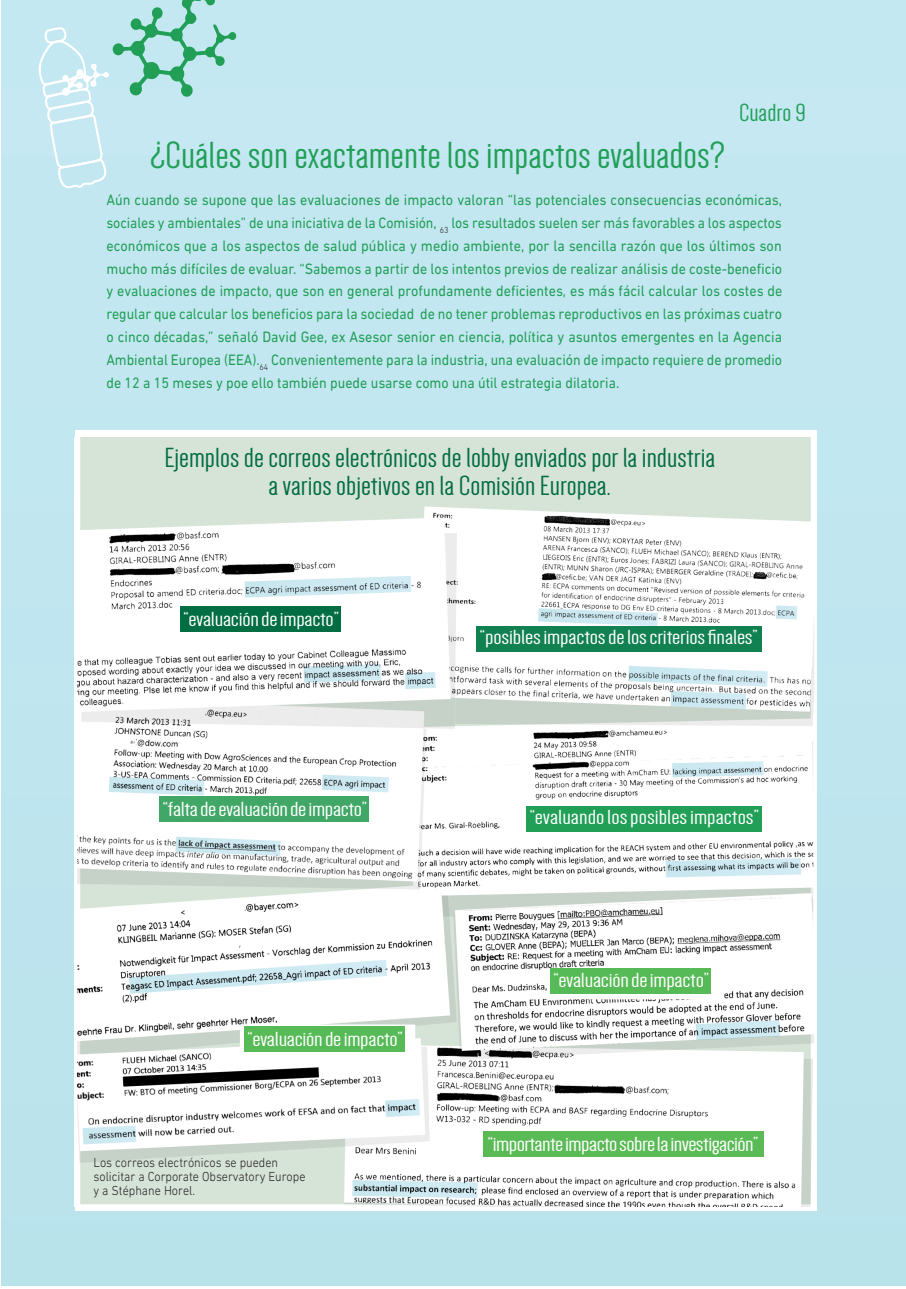
<style>
.page{position:relative;width:906px;height:1289px;background:#fff}
.page>*{position:absolute;margin:0;border:0;box-sizing:border-box;transform-origin:0 0}
.t1{font:39px "Dense";color:#219f57;scale:1.2 1}
.t2{font:28.5px/28.3px "Dense";color:#016d43;text-align:center;scale:1.2 1}
.t3{font:25.5px "Dense";color:#219f57;scale:1.2 1}
.t4{font:21.15px "Dense";letter-spacing:-.01em;color:#fff;scale:1.35 1}
.t5{font:15.3px/23px "DIN Next W1 G";color:#219f57;text-align:justify;scale:.93 1}
.t6{font:300 13.35px/13.8px "DIN Next W1 G";color:#231f20;scale:.92 1}
</style>
<div class="page">
<div style="left:1px;top:0;width:905px;height:1285px;background:#c3e7f1"></div>
<svg style="left:38px;top:0;width:198px;height:189px"></svg>
<img style="left:75px;top:437px;width:741px;height:768px">
<div style="left:180px;top:606px;width:160px;height:26px;background:#016d43"></div>
<div style="left:244px;top:1026px;width:160px;height:26px;background:#56ba56"></div>
<div style="left:550px;top:968px;width:160px;height:25px;background:#56ba56"></div>
<div style="left:159px;top:796px;width:210px;height:26px;background:#41a767"></div>
<div style="left:476px;top:626px;width:285px;height:25px;background:#118151"></div>
<div style="left:483px;top:1131px;width:280px;height:25px;background:#5abb56"></div>
<div style="left:526px;top:805px;width:235px;height:26px;background:#219f57"></div>
<h1 class="t1" style="left:150px;top:136px;width:481px">¿Cuáles son exactamente los impactos evaluados?</h1>
<h3 class="t3" style="left:739px;top:100px;width:57px">Cuadro 9</h3>
<p class="t5" style="left:106px;top:188px;width:728px">Aún cuando se supone que las evaluaciones de impacto valoran “las potenciales consecuencias económicas, sociales y ambientales” de una iniciativa de la Comisión, <sub>63</sub> los resultados suelen ser más favorables a los aspectos económicos que a los aspectos de salud pública y medio ambiente, por la sencilla razón que los últimos son mucho más difíciles de evaluar. “Sabemos a partir de los intentos previos de realizar análisis de coste-beneficio y evaluaciones de impacto, que son en general profundamente deficientes, es más fácil calcular los costes de regular que calcular los beneficios para la sociedad de no tener problemas reproductivos en las próximas cuatro o cinco décadas,” señaló David Gee, ex Asesor senior en ciencia, política y asuntos emergentes en la Agencia Ambiental Europea (EEA).<sub>64</sub> Convenientemente para la industria, una evaluación de impacto requiere de promedio de 12 a 15 meses y poe ello también puede usarse como una útil estrategia dilatoria.</p>
<h2 class="t2" style="left:164px;top:443px;width:460px">Ejemplos de correos electrónicos de lobby enviados por la industria a varios objetivos en la Comisión Europea.</h2>
<h3 class="t4" style="left:183px;top:608px;width:117px">“evaluación de impacto”</h3>
<h3 class="t4" style="left:162px;top:798px;width:153px">“falta de evaluación de impacto”</h3>
<h3 class="t4" style="left:247px;top:1028px;width:117px">“evaluación de impacto”</h3>
<p class="t6" style="left:94px;top:1155px;width:232px">Los correos electrónicos se pueden solicitar a Corporate Observatory Europe y a Stéphane Horel.</p>
<h3 class="t4" style="left:479px;top:627px;width:208px">“posibles impactos de los criterios finales”</h3>
<h3 class="t4" style="left:529px;top:807px;width:172px">“evaluando los posibles impactos”</h3>
<h3 class="t4" style="left:553px;top:970px;width:117px">“evaluación de impacto”</h3>
<h3 class="t4" style="left:487px;top:1133px;width:202px">“importante impacto sobre la investigación”</h3>
</div>
